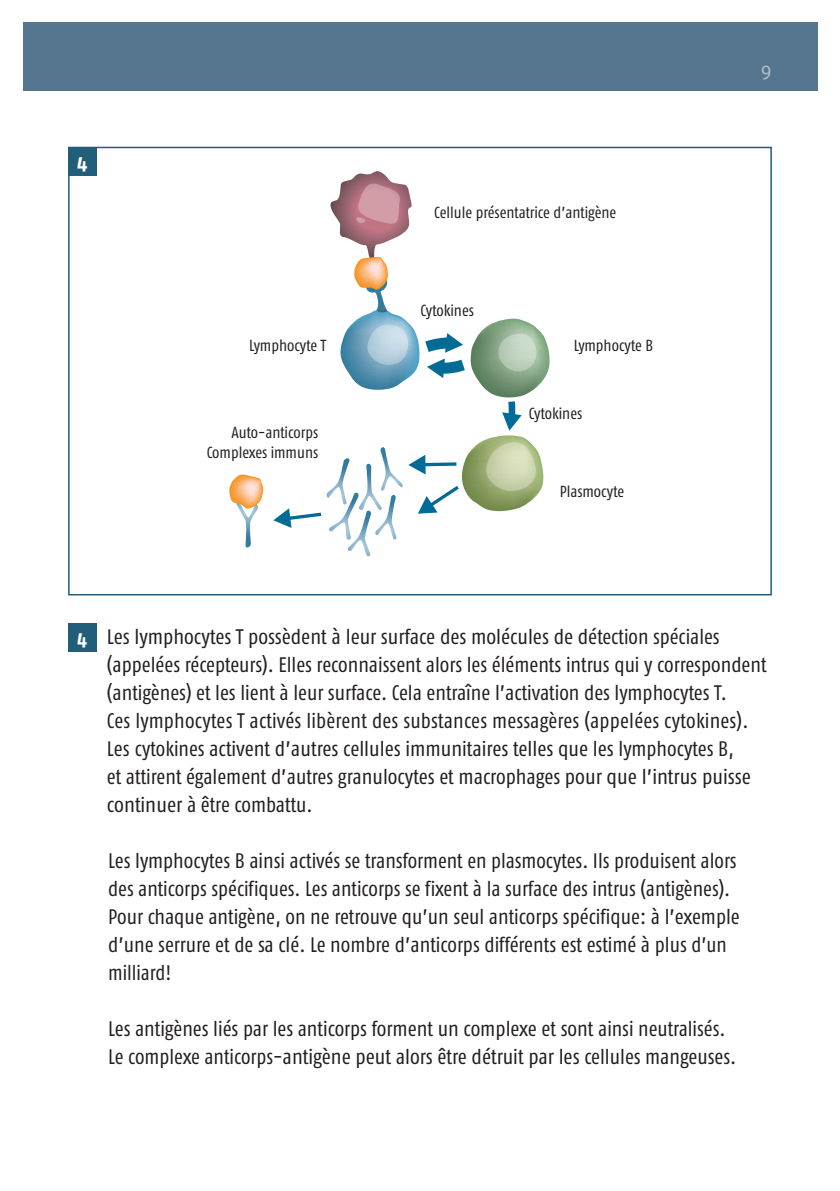
<style>
.page{position:relative;width:840px;height:1191px;background:#fff}
.page>*{position:absolute;margin:0;border:0;box-sizing:border-box;transform-origin:0 0}
.t1{font:21px/28px "Fago Co";color:#231f20}
.t2{font:700 21px "Fago Co";color:#fff}
.t3{font:20px "Fago OT";color:#aebfce}
.t4{font:16px/20px "Fago Co";color:#231f20;text-align:right}
.s1{font-weight:700;color:#fff}
</style>
<div class="page">
<div style="left:23px;top:23px;width:793px;height:68px;background:#54758d"></div>
<div style="left:68px;top:623px;width:28px;height:28px;background:#215e7a"></div>
<div style="left:68px;top:147px;width:703px;height:448px;background:#fff;border:2px solid #215e7a"></div>
<div style="left:68px;top:147px;width:28px;height:29px;background:#215e7a"></div>
<svg style="left:273px;top:171px;width:276px;height:386px"></svg>
<svg style="left:229px;top:474px;width:34px;height:74px"></svg>
<p class="t2" style="left:77px;top:150px;width:11px">4</p>
<p class="t4" style="left:434px;top:202px;width:183px">Cellule présentatrice d’antigène</p>
<p class="t4" style="left:420px;top:300px;width:55px">Cytokines</p>
<p class="t4" style="left:249px;top:335px;width:79px">Lymphocyte T</p>
<p class="t4" style="left:573px;top:335px;width:81px">Lymphocyte B</p>
<p class="t4" style="left:207px;top:422px;width:113px">Auto-anticorps<br>Complexes immuns</p>
<p class="t4" style="left:528px;top:403px;width:55px">Cytokines</p>
<p class="t4" style="left:559px;top:481px;width:66px">Plasmocyte</p>
<p class="t3" style="left:760px;top:58px;width:13px">9</p>
<p class="t1" style="left:107px;top:622px;width:660px;text-indent:-29px"><span class="s1">4</span> Les lymphocytes T possèdent à leur surface des molécules de détection spéciales (appelées récepteurs). Elles reconnaissent alors les éléments intrus qui y correspondent (antigènes) et les lient à leur surface. Cela entraîne l’activation des lymphocytes T.<br>Ces lymphocytes T activés libèrent des substances messagères (appelées cytokines).<br>Les cytokines activent d’autres cellules immunitaires telles que les lymphocytes B,<br>et attirent également d’autres granulocytes et macrophages pour que l’intrus puisse continuer à être combattu.</p>
<p class="t1" style="left:108px;top:846px;width:632px">Les lymphocytes B ainsi activés se transforment en plasmocytes. Ils produisent alors des anticorps spécifiques. Les anticorps se fixent à la surface des intrus (antigènes).<br>Pour chaque antigène, on ne retrouve qu’un seul anticorps spécifique: à l’exemple d’une serrure et de sa clé. Le nombre d’anticorps différents est estimé à plus d’un milliard!</p>
<p class="t1" style="left:108px;top:1014px;width:629px">Les antigènes liés par les anticorps forment un complexe et sont ainsi neutralisés.<br>Le complexe anticorps-antigène peut alors être détruit par les cellules mangeuses.</p>
</div>
